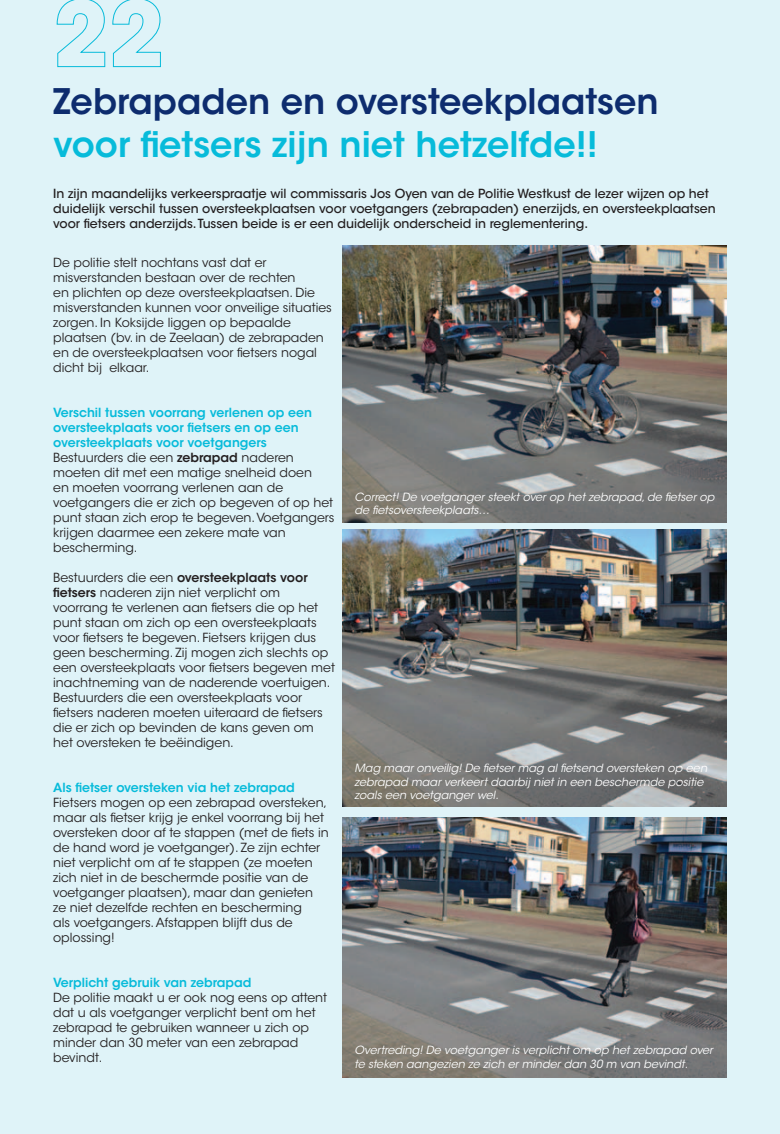
<style>
.page{position:relative;width:780px;height:1134px;background:#dff3f8}
.page>*{position:absolute;margin:0;border:0;box-sizing:border-box;transform-origin:0 0}
.Titels_licht_blauw{font:600 35px "ITC Avant Garde Std";color:#07bbda}
.Titels_licht_blauw-2{font:600 35px "ITC Avant Garde Std";color:#0d2c6e}
.Body{font:12.5px/15px "ITC Avant Garde Std";color:#231f20}
.Inleiding{font:500 12.5px/15px "ITC Avant Garde Std";color:#231f20}
.Body-2{font:600 12.5px/15px "ITC Avant Garde Std";color:#07bbda}
.Onderschrift_foto{font:italic 11.25px/13.5px "ITC Avant Garde Std";color:#fff}
.s1{font-weight:600}
</style>
<div class="page">
<img style="left:343px;top:817px;width:383px;height:260px">
<img style="left:343px;top:529px;width:383px;height:277px">
<img style="left:343px;top:245px;width:383px;height:277px">
<svg style="left:56px;top:0;width:49px;height:67px"></svg>
<svg style="left:112px;top:0;width:49px;height:67px"></svg>
<p class="Titels_licht_blauw-2" style="left:53px;top:80px;width:607px">Zebrapaden en oversteekplaatsen</p>
<p class="Titels_licht_blauw" style="left:53px;top:122px;width:546px">voor fietsers zijn niet hetzelfde!!</p>
<p class="Inleiding" style="left:53px;top:186px;width:664px">In zijn maandelijks verkeerspraatje wil commissaris Jos Oyen van de Politie Westkust de lezer wijzen op het duidelijk verschil tussen oversteekplaatsen voor voetgangers (zebrapaden) enerzijds, en oversteekplaatsen voor fietsers anderzijds. Tussen beide is er een duidelijk onderscheid in reglementering.</p>
<p class="Body" style="left:53px;top:255px;width:280px">De politie stelt nochtans vast dat er misverstanden bestaan over de rechten<br>en plichten op deze oversteekplaatsen. Die misverstanden kunnen voor onveilige situaties zorgen. In Koksijde liggen op bepaalde plaatsen (bv. in de Zeelaan) de zebrapaden en de oversteekplaatsen voor fietsers nogal dicht bij elkaar.</p>
<p class="Body-2" style="left:53px;top:405px;width:260px">Verschil tussen voorrang verlenen op een oversteekplaats voor fietsers en op een oversteekplaats voor voetgangers</p>
<p class="Body" style="left:53px;top:450px;width:283px">Bestuurders die een <span class="s1">zebrapad</span> naderen moeten dit met een matige snelheid doen<br>en moeten voorrang verlenen aan de voetgangers die er zich op begeven of op het punt staan zich erop te begeven. Voetgangers krijgen daarmee een zekere mate van bescherming.</p>
<p class="Body" style="left:53px;top:570px;width:283px">Bestuurders die een <span class="s1">oversteekplaats voor fietsers</span> naderen zijn niet verplicht om voorrang te verlenen aan fietsers die op het punt staan om zich op een oversteekplaats voor fietsers te begeven. Fietsers krijgen dus geen bescherming. Zij mogen zich slechts op een oversteekplaats voor fietsers begeven met inachtneming van de naderende voertuigen.<br>Bestuurders die een oversteekplaats voor fietsers naderen moeten uiteraard de fietsers die er zich op bevinden de kans geven om het oversteken te beëindigen.</p>
<p class="Body-2" style="left:53px;top:780px;width:243px">Als fietser oversteken via het zebrapad</p>
<p class="Body" style="left:53px;top:795px;width:277px">Fietsers mogen op een zebrapad oversteken, maar als fietser krijg je enkel voorrang bij het oversteken door af te stappen (met de fiets in de hand word je voetganger). Ze zijn echter niet verplicht om af te stappen (ze moeten zich niet in de beschermde positie van de voetganger plaatsen), maar dan genieten ze niet dezelfde rechten en bescherming<br>als voetgangers. Afstappen blijft dus de oplossing!</p>
<p class="Body-2" style="left:53px;top:975px;width:200px">Verplicht gebruik van zebrapad</p>
<p class="Body" style="left:53px;top:990px;width:275px">De politie maakt u er ook nog eens op attent dat u als voetganger verplicht bent om het zebrapad te gebruiken wanneer u zich op minder dan 30 meter van een zebrapad bevindt.</p>
<p class="Onderschrift_foto" style="left:354px;top:490px;width:361px">Correct! De voetganger steekt over op het zebrapad, de fietser op de fietsoversteekplaats…</p>
<p class="Onderschrift_foto" style="left:354px;top:761px;width:354px">Mag maar onveilig! De fietser mag al fietsend oversteken op een zebrapad maar verkeert daarbij niet in een beschermde positie zoals een voetganger wel.</p>
<p class="Onderschrift_foto" style="left:354px;top:1044px;width:360px">Overtreding! De voetganger is verplicht om op het zebrapad over te steken aangezien ze zich er minder dan 30 m van bevindt.</p>
</div>
